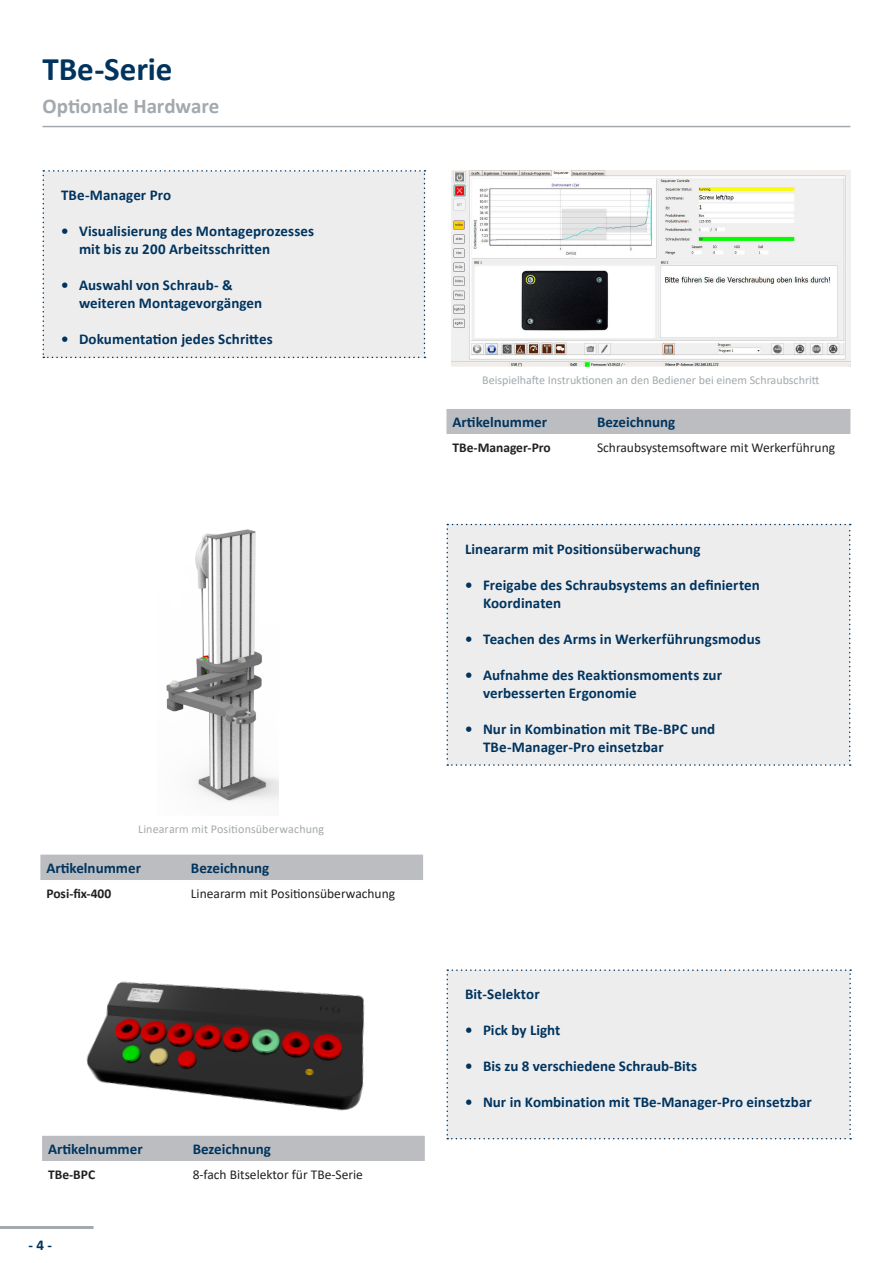
<style>
.page{position:relative;width:893px;height:1263px;background:#fff}
.page>*{position:absolute;margin:0;border:0;box-sizing:border-box;transform-origin:0 0}
.t1{font:700 33px "Calibri";letter-spacing:-.005em;color:#00345e}
.t2{font:700 21px "Calibri";color:#a3a9ad}
.Titeltext{font:700 15px/18px "Calibri";letter-spacing:.005em;color:#00345e}
.t3{font:13.5px "Calibri";color:#231f20}
.t4{font:700 13.5px "Calibri";color:#231f20}
.Inhalt_Produkt{font:12px "Calibri";color:#a3a9ad}
</style>
<div class="page">
<hr style="left:0;top:1226px;width:94px;height:3px;background:#a3a9ad">
<hr style="left:43px;top:126px;width:807px;height:1px;background:#a3a9ad">
<div style="left:446px;top:524px;width:405px;height:242px;background:#eeedee"></div>
<div style="left:40px;top:855px;width:383px;height:25px;background:#bcbdc0"></div>
<img style="left:166px;top:529px;width:113px;height:273px">
<div style="left:446px;top:969px;width:405px;height:170px;background:#eeedee"></div>
<div style="left:42px;top:1136px;width:383px;height:25px;background:#bcbdc0"></div>
<img style="left:86px;top:981px;width:279px;height:130px">
<div style="left:43px;top:170px;width:382px;height:188px;background:#eeedee"></div>
<img style="left:451px;top:170px;width:399px;height:196px">
<div style="left:446px;top:409px;width:404px;height:25px;background:#bcbdc0"></div>
<p class="t1" style="left:43px;top:46px;width:131px">TBe-Serie</p>
<p class="t2" style="left:43px;top:91px;width:178px">Optionale Hardware</p>
<p class="Titeltext" style="left:61px;top:186px;width:112px">TBe-Manager Pro</p>
<p class="Titeltext" style="left:79px;top:222px;width:237px;text-indent:-18px">• Visualisierung des Montageprozesses mit bis zu 200 Arbeitsschritten</p>
<p class="Titeltext" style="left:79px;top:276px;width:185px;text-indent:-18px">• Auswahl von Schraub- &amp; weiteren Montagevorgängen</p>
<p class="Titeltext" style="left:61px;top:330px;width:213px">• Dokumentation jedes Schrittes</p>
<p class="Inhalt_Produkt" style="left:138px;top:820px;width:188px">Lineararm mit Positionsüberwachung</p>
<p class="Titeltext" style="left:46px;top:859px;width:96px">Artikelnummer</p>
<p class="Titeltext" style="left:191px;top:859px;width:80px">Bezeichnung</p>
<p class="t4" style="left:46px;top:884px;width:66px">Posi-fix-400</p>
<p class="t3" style="left:191px;top:884px;width:206px">Lineararm mit Positionsüberwachung</p>
<p class="Titeltext" style="left:48px;top:1140px;width:96px">Artikelnummer</p>
<p class="Titeltext" style="left:193px;top:1140px;width:80px">Bezeichnung</p>
<p class="t4" style="left:48px;top:1165px;width:49px">TBe-BPC</p>
<p class="t3" style="left:193px;top:1165px;width:172px">8-fach Bitselektor für TBe-Serie</p>
<p class="Titeltext" style="left:29px;top:1236px;width:25px">-4 -</p>
<p class="Inhalt_Produkt" style="left:482px;top:372px;width:339px">Beispielhafte Instruktionen an den Bediener bei einem Schraubschritt</p>
<p class="Titeltext" style="left:452px;top:413px;width:96px">Artikelnummer</p>
<p class="Titeltext" style="left:597px;top:413px;width:80px">Bezeichnung</p>
<p class="t4" style="left:452px;top:438px;width:100px">TBe-Manager-Pro</p>
<p class="t3" style="left:597px;top:438px;width:240px">Schraubsystemsoftware mit Werkerführung</p>
<p class="Titeltext" style="left:465px;top:539px;width:237px">Lineararm mit Positionsüberwachung</p>
<p class="Titeltext" style="left:483px;top:575px;width:278px;text-indent:-18px">• Freigabe des Schraubsystems an definierten<br>Koordinaten</p>
<p class="Titeltext" style="left:465px;top:629px;width:297px">• Teachen des Arms in Werkerführungsmodus</p>
<p class="Titeltext" style="left:483px;top:665px;width:241px;text-indent:-18px">• Aufnahme des Reaktionsmoments zur verbesserten Ergonomie</p>
<p class="Titeltext" style="left:483px;top:719px;width:234px;text-indent:-18px">• Nur in Kombination mit TBe-BPC und<br>TBe-Manager-Pro einsetzbar</p>
<p class="Titeltext" style="left:465px;top:985px;width:76px">Bit-Selektor</p>
<p class="Titeltext" style="left:465px;top:1021px;width:97px">• Pick by Light</p>
<p class="Titeltext" style="left:465px;top:1057px;width:234px">• Bis zu 8 verschiedene Schraub-Bits</p>
<p class="Titeltext" style="left:465px;top:1093px;width:348px">• Nur in Kombination mit TBe-Manager-Pro einsetzbar</p>
</div>
